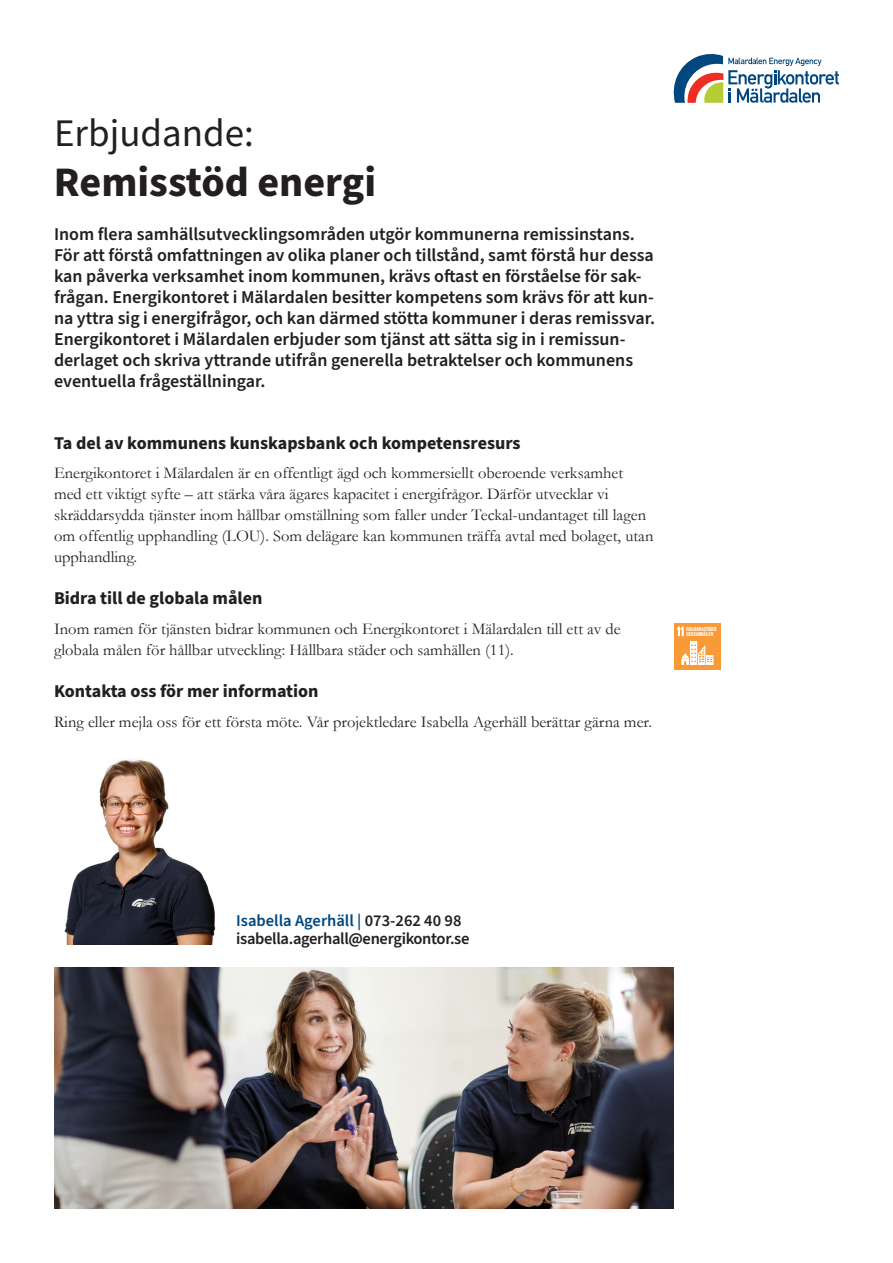
<style>
.page{position:relative;width:893px;height:1263px;background:#fff}
.page>*{position:absolute;margin:0;border:0;box-sizing:border-box;transform-origin:0 0}
.t1{font:700 42px "Source Sans Pro";color:#231f20}
.t2{font:39px "Source Sans Pro";color:#231f20}
.t3{font:600 18px/21px "Source Sans Pro";color:#231f20}
.t4{font:700 18px "Source Sans Pro";color:#231f20}
.t5{font:16.5px/21px "Garamond";color:#231f20}
.t6{font:600 16.5px/18px "Source Sans Pro";letter-spacing:-.02em;color:#231f20}
.t7{font:700 5.85px/5.6px "Giorgio Sans";letter-spacing:.005em;color:#fff}
.s1{color:#00477f}
</style>
<div class="page">
<svg style="left:674px;top:54px;width:165px;height:49px"></svg>
<div style="left:674px;top:623px;width:46px;height:46px;background:#f89b37"></div>
<svg style="left:677px;top:627px;width:36px;height:38px"></svg>
<img style="left:64px;top:759px;width:152px;height:185px">
<img style="left:54px;top:967px;width:620px;height:242px">
<h2 class="t2" style="left:54px;top:107px;width:201px">Erbjudande:</h2>
<h1 class="t1" style="left:54px;top:154px;width:324px">Remisstöd energi</h1>
<p class="t3" style="left:54px;top:224px;width:603px">Inom flera samhällsutvecklingsområden utgör kommunerna remissinstans.<br>För att förstå omfattningen av olika planer och tillstånd, samt förstå hur dessa kan påverka verksamhet inom kommunen, krävs ofast en förståelse för sak&shy;frågan. Energikontoret i Mälardalen besitter kompetens som krävs för att kun&shy;na yttra sig i energifrågor, och kan därmed stötta kommuner i deras remissvar.<br>Energikontoret i Mälardalen erbjuder som tjänst att sätta sig in i remissun&shy;derlaget och skriva yttrande utifrån generella betraktelser och kommunens eventuella frågeställningar.</p>
<p class="t4" style="left:54px;top:430px;width:468px">Ta del av kommunens kunskapsbank och kompetensresurs</p>
<p class="t5" style="left:54px;top:462px;width:601px">Energikontoret i Mälardalen är en offentligt ägd och kommersiellt oberoende verksamhet med ett viktigt syfte – att stärka våra ägares kapacitet i energifrågor. Därför utvecklar vi skräddarsydda tjänster inom hållbar omställning som faller under Teckal-undantaget till lagen om offentlig upphandling (LOU). Som delägare kan kommunen träffa avtal med bolaget, utan upphandling.</p>
<p class="t4" style="left:54px;top:586px;width:210px">Bidra till de globala målen</p>
<p class="t5" style="left:54px;top:618px;width:568px">Inom ramen för tjänsten bidrar kommunen och Energikontoret i Mälardalen till ett av de globala målen för hållbar utveckling: Hållbara städer och samhällen (11).</p>
<p class="t7" style="left:687px;top:626px;width:32px">HÅLLBARA STÄDER<br>OCH SAMHÄLLEN</p>
<p class="t4" style="left:54px;top:679px;width:266px">Kontakta oss för mer information</p>
<p class="t5" style="left:54px;top:711px;width:600px">Ring eller mejla oss för ett första möte. Vår projektledare Isabella Agerhäll berättar gärna mer.</p>
<p class="t6" style="left:236px;top:911px;width:235px"><span class="s1">Isabella Agerhäll |</span> 073-262 40 98 isabella.agerhall@energikontor.se</p>
</div>
